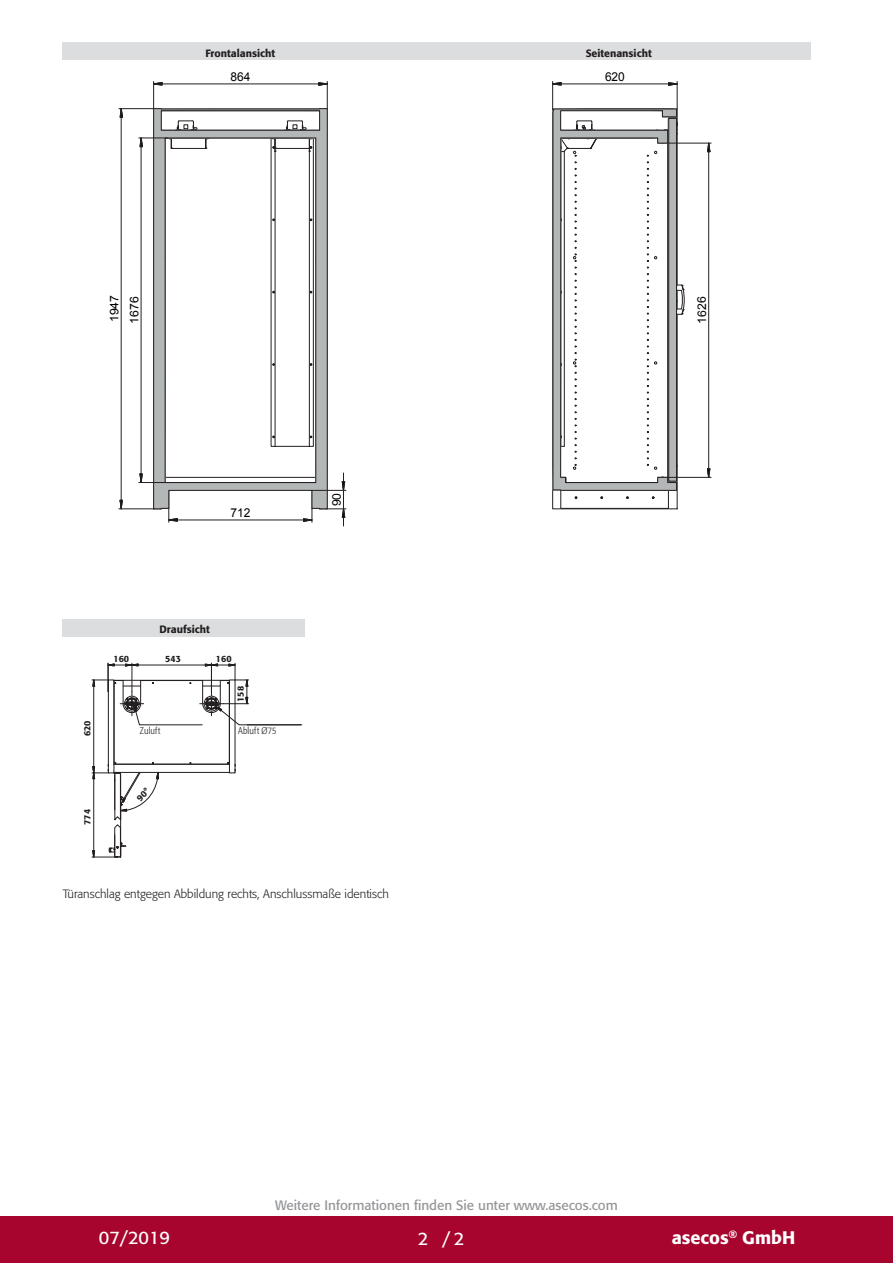
<style>
.page{position:relative;width:893px;height:1263px;background:#fff}
.page>*{position:absolute;margin:0;border:0;box-sizing:border-box;transform-origin:0 0}
.t1{font:500 18px "Formata Pro";color:#fff}
.t2{font:18px "Formata Pro";color:#fff}
.CB_AF_U4-Fachhaendle{font:13.5px "Formata Pro";color:#939598}
.t3{font:12.15px "Arial";letter-spacing:-.005em;color:#000001}
.CB_AF_Image-FT{font:300 12px "Formata Pro";color:#231f20}
.t4{font:12px "Arial";letter-spacing:-.005em;color:#000001}
.t5{font:500 10.5px "Formata Pro";color:#231f20}
.t6{font:300 condensed 9.75px "Formata Pro";letter-spacing:.02em;color:#231f20}
.t7{font:500 9px "Formata Pro";color:#231f20}
</style>
<div class="page">
<div style="left:0;top:1216px;width:893px;height:47px;background:#a7052d"></div>
<div style="left:63px;top:43px;width:748px;height:17px;background:#dcdddf"></div>
<svg style="left:139px;top:81px;width:207px;height:446px"></svg>
<svg style="left:119px;top:109px;width:4px;height:19px"></svg>
<svg style="left:119px;top:499px;width:4px;height:11px"></svg>
<hr style="left:121px;top:117px;width:1px;height:383px;background:#231f20">
<hr style="left:119px;top:108px;width:35px;height:1px;background:#231f20">
<hr style="left:119px;top:508px;width:35px;height:1px;background:#231f20">
<svg style="left:552px;top:81px;width:137px;height:429px"></svg>
<svg style="left:707px;top:142px;width:4px;height:20px"></svg>
<svg style="left:707px;top:468px;width:4px;height:9px"></svg>
<hr style="left:708px;top:152px;width:1px;height:317px;background:#231f20">
<hr style="left:668px;top:143px;width:43px;height:1px;background:#231f20">
<hr style="left:668px;top:477px;width:43px;height:1px;background:#231f20">
<div style="left:63px;top:619px;width:242px;height:17px;background:#dcdddf"></div>
<svg style="left:92px;top:663px;width:210px;height:195px"></svg>
<p class="t5" style="left:205px;top:46px;width:71px">Frontalansicht</p>
<p class="t5" style="left:586px;top:47px;width:68px">Seitenansicht</p>
<p class="t3" style="left:230px;top:69px;width:21px">864</p>
<p class="t3" style="left:605px;top:69px;width:21px">620</p>
<p class="t4" style="left:107px;top:322px;width:28px;rotate:-90deg">1947</p>
<p class="t4" style="left:126px;top:324px;width:28px;rotate:-90deg">1676</p>
<p class="t3" style="left:230px;top:505px;width:21px">712</p>
<p class="t7" style="left:81px;top:736px;width:17px;rotate:-90deg">620</p>
<p class="t5" style="left:159px;top:622px;width:52px">Draufsicht</p>
<p class="t7" style="left:113px;top:653px;width:17px">160</p>
<p class="t7" style="left:216px;top:653px;width:17px">160</p>
<p class="t7" style="left:165px;top:653px;width:17px">543</p>
<p class="t7" style="left:235px;top:702px;width:17px;rotate:-90deg">158</p>
<p class="t6" style="left:140px;top:725px;width:22px">Zuluft</p>
<p class="t6" style="left:238px;top:725px;width:40px">Abluft Ø75</p>
<p class="t7" style="left:81px;top:825px;width:17px;rotate:-90deg">774</p>
<p class="t4" style="left:329px;top:506px;width:15px;rotate:-90deg">90</p>
<p class="CB_AF_Image-FT" style="left:63px;top:887px;width:328px">Türanschlag entgegen Abbildung rechts, Anschlussmaße identisch</p>
<p class="t4" style="left:694px;top:324px;width:28px;rotate:-90deg">1626</p>
<p class="CB_AF_U4-Fachhaendle" style="left:275px;top:1196px;width:344px">Weitere Informationen finden Sie unter www.asecos.com</p>
<p class="t2" style="left:99px;top:1225px;width:73px">07/2019</p>
<p class="t2" style="left:418px;top:1227px;width:12px">2</p>
<p class="t2" style="left:442px;top:1227px;width:23px">/2</p>
<h1 class="t1" style="left:672px;top:1225px;width:125px">asecos<sup>®</sup> GmbH</h1>
</div>
